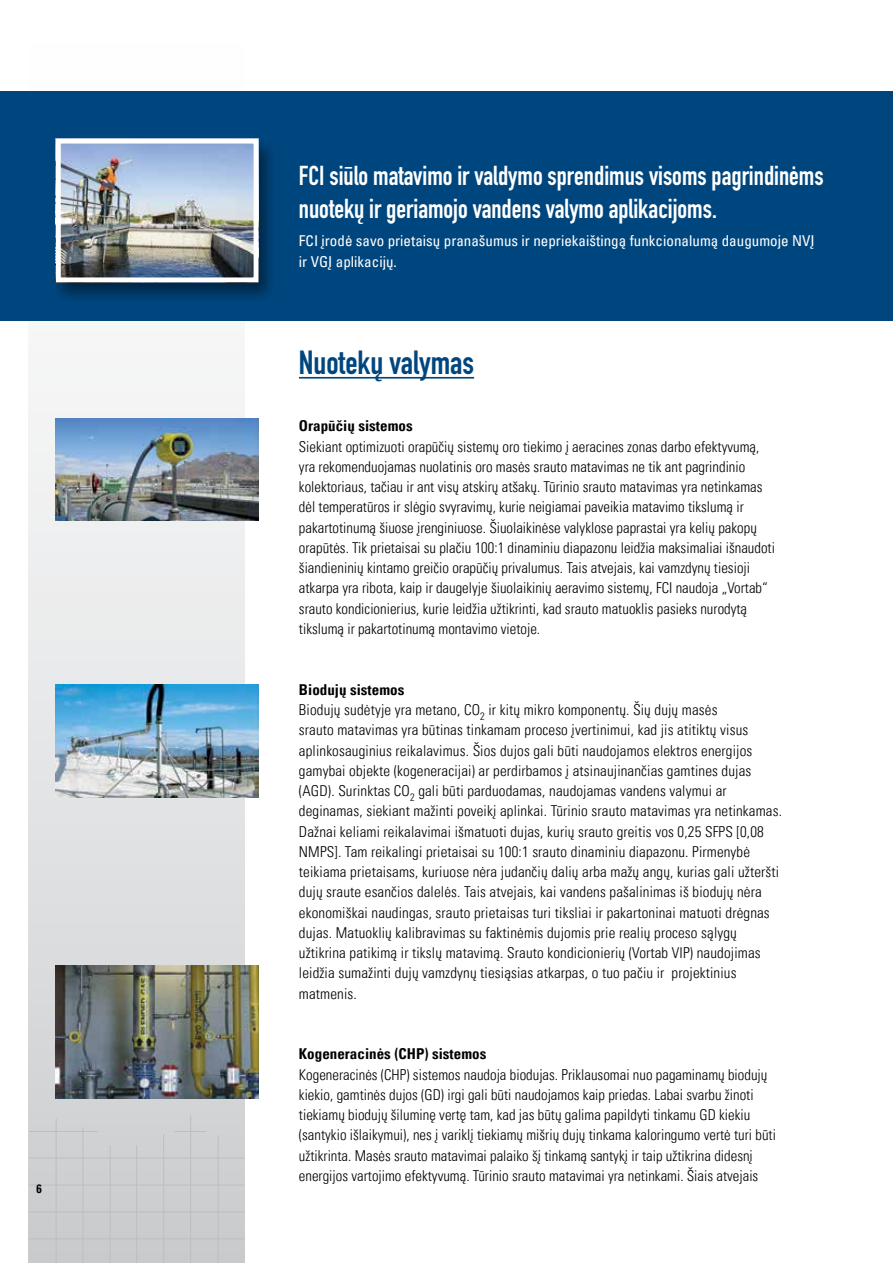
<style>
.page{position:relative;width:893px;height:1263px;background:#fff}
.page>*{position:absolute;margin:0;border:0;box-sizing:border-box;transform-origin:0 0}
.t1{font:700 33px "DIN Condensed";color:#00467e}
.t2{font:700 27px/33px "DIN Condensed";color:#fff}
.t3{font:300 condensed 15px/20.2px "Univers LT Pro";color:#000}
.t4{font:condensed 15px/20.2px "Univers LT Pro";color:#fff}
.t5{font:700 condensed 15px "Univers LT Pro";color:#000}
.t6{font:700 condensed 12px "Univers LT Pro";color:#000}
.s1{font-weight:700}
</style>
<div class="page">
<svg style="left:29px;top:371px;width:216px;height:892px"></svg>
<div style="left:0;top:91px;width:893px;height:230px;background:#00467e"></div>
<img style="left:56px;top:419px;width:202px;height:102px">
<img style="left:56px;top:965px;width:202px;height:134px">
<img style="left:56px;top:684px;width:202px;height:113px">
<div style="left:51px;top:136px;width:227px;height:168px;background:#000;opacity:.45"></div>
<img style="left:62px;top:145px;width:190px;height:131px">
<div style="left:56px;top:139px;width:202px;height:143px;border:5px solid #fff"></div>
<hr style="left:56px;top:1118px;width:1px;height:145px;background:#bcbec0">
<hr style="left:218px;top:1135px;width:1px;height:128px;background:#bcbec0">
<hr style="left:83px;top:1127px;width:1px;height:136px;background:#bcbec0">
<hr style="left:110px;top:1146px;width:1px;height:117px;background:#bcbec0">
<hr style="left:136px;top:1146px;width:1px;height:117px;background:#bcbec0">
<hr style="left:163px;top:1134px;width:1px;height:129px;background:#bcbec0">
<hr style="left:190px;top:1115px;width:1px;height:148px;background:#bcbec0">
<hr style="left:29px;top:1185px;width:216px;height:1px;background:#bcbec0">
<hr style="left:29px;top:1238px;width:216px;height:1px;background:#bcbec0">
<hr style="left:29px;top:1158px;width:216px;height:1px;background:#bcbec0">
<hr style="left:29px;top:1211px;width:216px;height:1px;background:#bcbec0">
<hr style="left:29px;top:1131px;width:68px;height:1px;background:#bcbec0">
<hr style="left:174px;top:1131px;width:32px;height:1px;background:#bcbec0">
<hr style="left:299px;top:377px;width:175px;height:2px;background:#00467e">
<p class="t6" style="left:36px;top:1182px;width:7px">6</p>
<h2 class="t2" style="left:299px;top:159px;width:526px">FCI siūlo matavimo ir valdymo sprendimus visoms pagrindinėms nuotekų ir geriamojo vandens valymo aplikacijoms.</h2>
<p class="t4" style="left:299px;top:230px;width:517px">FCI įrodė savo prietaisų pranašumus ir nepriekaištingą funkcionalumą daugumoje NVĮ ir VGĮ aplikacijų.</p>
<h1 class="t1" style="left:299px;top:341px;width:177px">Nuotekų valymas</h1>
<p class="t5" style="left:299px;top:417px;width:115px">Orapūčių sistemos</p>
<p class="t3" style="left:299px;top:435px;width:478px">Siekiant optimizuoti orapūčių sistemų oro tiekimo į aeracines zonas darbo efektyvumą, yra rekomenduojamas nuolatinis oro masės srauto matavimas ne tik ant pagrindinio kolektoriaus, tačiau ir ant visų atskirų atšakų. Tūrinio srauto matavimas yra netinkamas dėl temperatūros ir slėgio svyravimų, kurie neigiamai paveikia matavimo tikslumą ir pakartotinumą šiuose įrenginiuose. Šiuolaikinėse valyklose paprastai yra kelių pakopų orapūtės. Tik prietaisai su plačiu 100:1 dinaminiu diapazonu leidžia maksimaliai išnaudoti šiandieninių kintamo greičio orapūčių privalumus. Tais atvejais, kai vamzdynų tiesioji atkarpa yra ribota, kaip ir daugelyje šiuolaikinių aeravimo sistemų, FCI naudoja „Vortab“ srauto kondicionierius, kurie leidžia užtikrinti, kad srauto matuoklis pasieks nurodytą tikslumą ir pakartotinumą montavimo vietoje.</p>
<p class="t3" style="left:299px;top:678px;width:485px"><span class="s1">Biodujų sistemos<br></span>Biodujų sudėtyje yra metano, CO<sub>2</sub> ir kitų mikro komponentų. Šių dujų masės<br>srauto matavimas yra būtinas tinkamam proceso įvertinimui, kad jis atitiktų visus aplinkosauginius reikalavimus. Šios dujos gali būti naudojamos elektros energijos gamybai objekte (kogeneracijai) ar perdirbamos į atsinaujinančias gamtines dujas (AGD). Surinktas CO<sub>2</sub> gali būti parduodamas, naudojamas vandens valymui ar deginamas, siekiant mažinti poveikį aplinkai. Tūrinio srauto matavimas yra netinkamas.<br>Dažnai keliami reikalavimai išmatuoti dujas, kurių srauto greitis vos 0,25 SFPS [0,08<br>NMPS]. Tam reikalingi prietaisai su 100:1 srauto dinaminiu diapazonu. Pirmenybė teikiama prietaisams, kuriuose nėra judančių dalių arba mažų angų, kurias gali užteršti dujų sraute esančios dalelės. Tais atvejais, kai vandens pašalinimas iš biodujų nėra ekonomiškai naudingas, srauto prietaisas turi tiksliai ir pakartoninai matuoti drėgnas dujas. Matuoklių kalibravimas su faktinėmis dujomis prie realių proceso sąlygų užtikrina patikimą ir tikslų matavimą. Srauto kondicionierių (Vortab VIP) naudojimas leidžia sumažinti dujų vamzdynų tiesiąsias atkarpas, o tuo pačiu ir projektinius matmenis.</p>
<p class="t5" style="left:299px;top:1045px;width:189px">Kogeneracinės (CHP) sistemos</p>
<p class="t3" style="left:299px;top:1063px;width:478px">Kogeneracinės (CHP) sistemos naudoja biodujas. Priklausomai nuo pagaminamų biodujų kiekio, gamtinės dujos (GD) irgi gali būti naudojamos kaip priedas. Labai svarbu žinoti tiekiamų biodujų šiluminę vertę tam, kad jas būtų galima papildyti tinkamu GD kiekiu (santykio išlaikymui), nes į variklį tiekiamų mišrių dujų tinkama kaloringumo vertė turi būti užtikrinta. Masės srauto matavimai palaiko šį tinkamą santykį ir taip užtikrina didesnį energijos vartojimo efektyvumą. Tūrinio srauto matavimai yra netinkami. Šiais atvejais</p>
</div>
